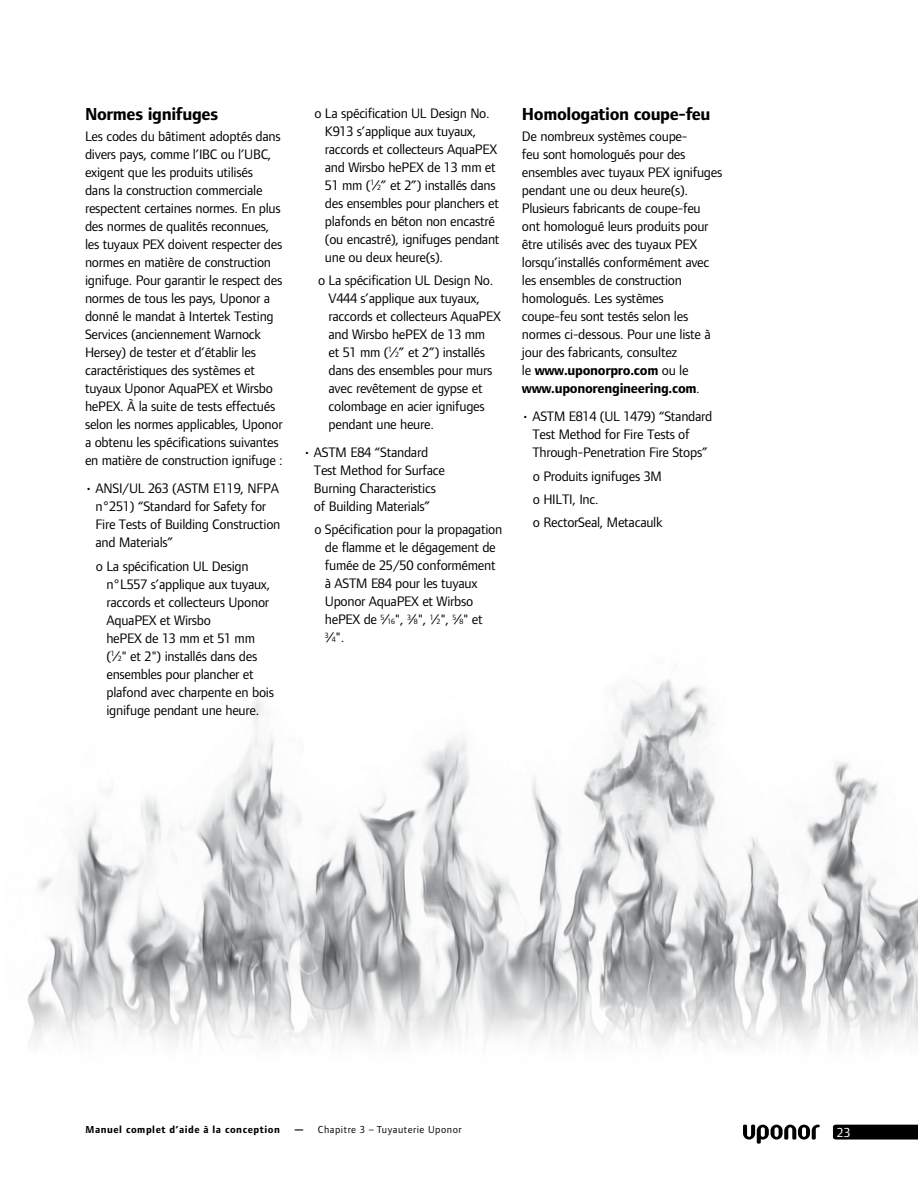
<style>
.page{position:relative;width:918px;height:1188px;background:#fff}
.page>*{position:absolute;margin:0;border:0;box-sizing:border-box;transform-origin:0 0}
.t1{font:700 18px "Foundry Form Sans";letter-spacing:-.02em;color:#000}
.t2{font:14.25px/18px "Foundry Form Sans";letter-spacing:-.02em;color:#000}
.t3{font:13.5px "Foundry Form Sans";color:#fff}
.t4{font:700 10.5px "Foundry Form Sans";letter-spacing:.05em;color:#000}
.t5{font:10.5px "Foundry Form Sans";letter-spacing:.05em;color:#000}
.s1{font-size:7.8px}
.s2{font-weight:700}
</style>
<div class="page">
<img style="left:27px;top:679px;width:891px;height:368px">
<svg style="left:743px;top:1125px;width:77px;height:19px"></svg>
<svg style="left:833px;top:1125px;width:85px;height:15px"></svg>
<p class="t1" style="left:85px;top:104px;width:135px">Normes ignifuges</p>
<p class="t2" style="left:85px;top:128px;width:199px">Les codes du bâtiment adoptés dans divers pays, comme l’IBC ou l’UBC, exigent que les produits utilisés<br>dans la construction commerciale respectent certaines normes. En plus des normes de qualités reconnues, les tuyaux PEX doivent respecter des normes en matière de construction ignifuge. Pour garantir le respect des normes de tous les pays, Uponor a donné le mandat à Intertek Testing Services (anciennement Warnock Hersey) de tester et d’établir les caractéristiques des systèmes et tuyaux Uponor AquaPEX et Wirsbo hePEX. À la suite de tests effectués selon les normes applicables, Uponor a obtenu les spécifications suivantes en matière de construction ignifuge :</p>
<p class="t2" style="left:96px;top:479px;width:186px;text-indent:-10px">• ANSI/UL 263 (ASTM E119, NFPA n°251) “Standard for Safety for<br>Fire Tests of Building Construction and Materials”</p>
<p class="t2" style="left:106px;top:557px;width:169px;text-indent:-11px">o La spécification UL Design n°L557 s’applique aux tuyaux, raccords et collecteurs Uponor<br>AquaPEX et Wirsbo<br>hePEX de 13 mm et 51 mm (<sup>1</sup>⁄<span class="s1">2</span>" et 2") installés dans des ensembles pour plancher et plafond avec charpente en bois ignifuge pendant une heure.</p>
<p class="t2" style="left:325px;top:104px;width:176px;text-indent:-11px">o La spécification UL Design No.<br>K913 s’applique aux tuyaux, raccords et collecteurs AquaPEX and Wirsbo hePEX de 13 mm et<br>51 mm (<sup>1</sup>⁄<span class="s1">2</span>” et 2”) installés dans des ensembles pour planchers et plafonds en béton non encastré (ou encastré), ignifuges pendant une ou deux heure(s).</p>
<p class="t2" style="left:329px;top:271px;width:174px;text-indent:-11px">o La spécification UL Design No.<br>V444 s’applique aux tuyaux, raccords et collecteurs AquaPEX and Wirsbo hePEX de 13 mm<br>et 51 mm (<sup>1</sup>⁄<span class="s1">2</span>” et 2”) installés dans des ensembles pour murs avec revêtement de gypse et colombage en acier ignifuges pendant une heure.</p>
<p class="t2" style="left:314px;top:443px;width:133px;text-indent:-10px">• ASTM E84 “Standard<br>Test Method for Surface<br>Burning Characteristics of Building Materials”</p>
<p class="t2" style="left:325px;top:520px;width:179px;text-indent:-10px">o Spécification pour la propagation de flamme et le dégagement de fumée de 25/50 conformément à ASTM E84 pour les tuyaux<br>Uponor AquaPEX et Wirbso hePEX de <sup>5</sup>⁄<span class="s1">16</span>", <sup>3</sup>⁄<span class="s1">8</span>", <sup>1</sup>⁄<span class="s1">2</span>", <sup>5</sup>⁄<span class="s1">8</span>" et<br><sup>3</sup>⁄<span class="s1">4</span>".</p>
<p class="t1" style="left:522px;top:104px;width:190px">Homologation coupe-feu</p>
<p class="t2" style="left:522px;top:128px;width:202px">De nombreux systèmes coupe-<br>feu sont homologués pour des ensembles avec tuyaux PEX ignifuges pendant une ou deux heure(s).<br>Plusieurs fabricants de coupe-feu ont homologué leurs produits pour être utilisés avec des tuyaux PEX lorsqu’installés conformément avec les ensembles de construction homologués. Les systèmes coupe-feu sont testés selon les normes ci-dessous. Pour une liste à jour des fabricants, consultez<br>le <span class="s2">www.uponorpro.com</span> ou le <span class="s2">www.uponorengineering.com</span>.</p>
<p class="t2" style="left:532px;top:407px;width:181px;text-indent:-10px">• ASTM E814 (UL 1479) “Standard<br>Test Method for Fire Tests of<br>Through-Penetration Fire Stops”</p>
<p class="t2" style="left:533px;top:464px;width:131px;line-height:23.4px">o Produits ignifuges 3M o HILTI, Inc.<br>o RectorSeal, Metacaulk</p>
<p class="t4" style="left:85px;top:1124px;width:196px">Manuel complet d’aide à la conception</p>
<p class="t5" style="left:294px;top:1124px;width:169px"><span class="s2">—</span> Chapitre 3 – Tuyauterie Uponor</p>
<p class="t3" style="left:837px;top:1125px;width:15px">23</p>
</div>
